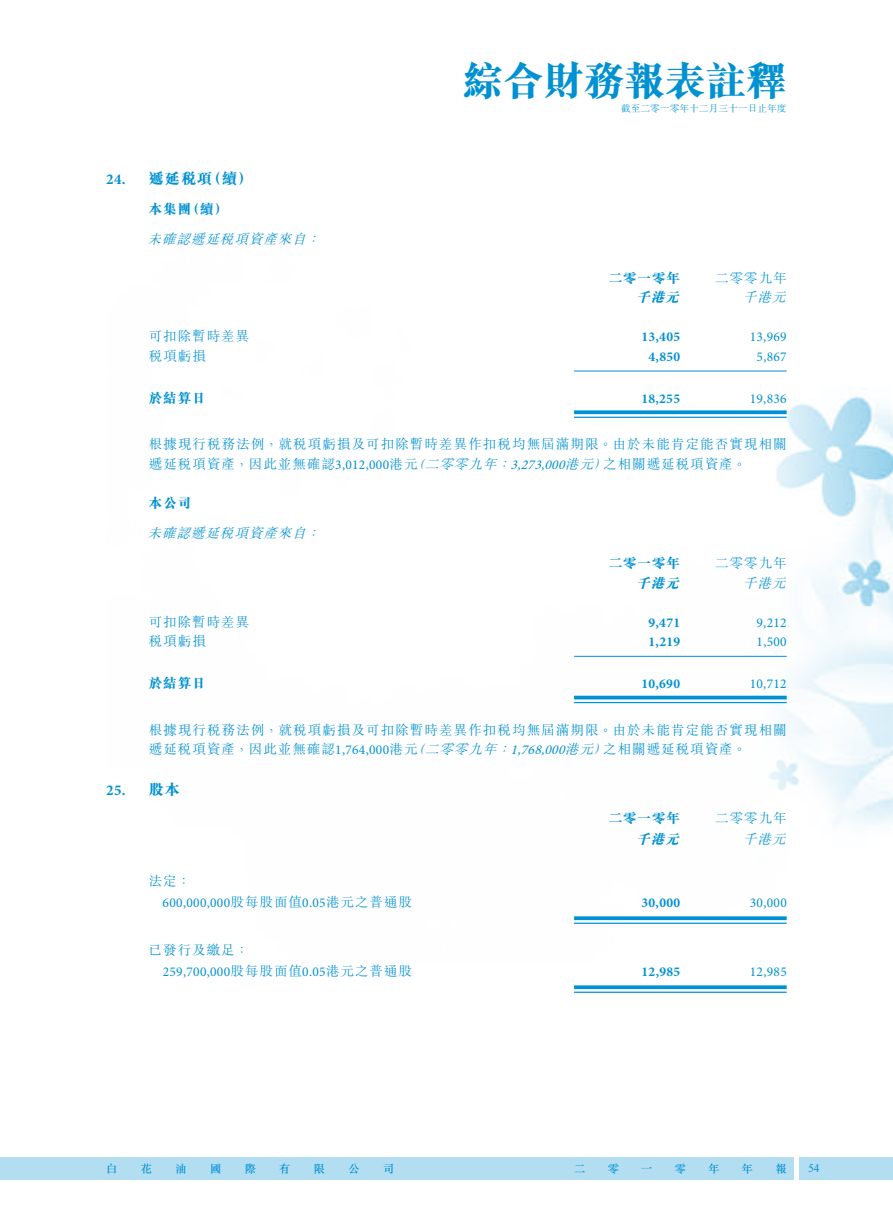
<style>
.page{position:relative;width:893px;height:1212px;background:#fff}
.page>*{position:absolute;margin:0;border:0;box-sizing:border-box;transform-origin:0 0}
.t1{font:800 40.5px "M Sung HK";color:#0091d2}
.t2{font:800 15px "M Sung HK";letter-spacing:.07em;color:#0091d2}
.t3{font:700 15px "Minion Pro";color:#0091d2}
.t4{font:300 13.5px/19.5px "M Sung HK";letter-spacing:.08em;color:#0091d2}
.t5{font:13.5px "Minion Pro";letter-spacing:.025em;color:#0091d2}
.t6{font:italic 300 13.5px "M Sung HK";color:#0091d2}
.t7{font:700 13.5px "Minion Pro";letter-spacing:.02em;color:#0091d2}
.t8{font:800 13.5px "M Sung HK";letter-spacing:.07em;color:#0091d2}
.t9{font:italic 13.5px "Minion Pro";color:#0091d2}
.t10{font:italic 800 13.5px "M Sung HK";color:#0091d2}
.t11{font:500 11.25px "M Sung HK";color:#0091d2}
.t12{font:11.25px "Times New Roman MT Std";color:#0091d2}
.t13{font:300 9.75px "M Sung HK";color:#0091d2}
.s1{font-style:italic}
.s2{font-family:"Minion Pro";font-weight:400}
.s3{font-family:"M Sung HK";font-weight:300}
</style>
<div class="page">
<img style="left:574px;top:370px;width:319px;height:551px">
<div style="left:0;top:1157px;width:893px;height:22px;background:#b3def2"></div>
<div style="left:794px;top:1149px;width:5px;height:39px;background:#fff"></div>
<hr style="left:574px;top:371px;width:213px;height:1px;background:#0091d2">
<svg style="left:574px;top:410px;width:213px;height:4px"></svg>
<hr style="left:574px;top:417px;width:213px;height:1px;background:#0091d2">
<hr style="left:574px;top:656px;width:213px;height:1px;background:#0091d2">
<hr style="left:574px;top:696px;width:213px;height:3px;background:#0091d2">
<hr style="left:574px;top:702px;width:213px;height:1px;background:#0091d2">
<svg style="left:574px;top:916px;width:213px;height:4px"></svg>
<hr style="left:574px;top:922px;width:213px;height:2px;background:#0091d2">
<svg style="left:574px;top:985px;width:213px;height:4px"></svg>
<hr style="left:574px;top:991px;width:213px;height:2px;background:#0091d2">
<h1 class="t1" style="left:463px;top:53px;width:325px">綜合財務報表註釋</h1>
<p class="t13" style="left:621px;top:101px;width:167px">截至二零一零年十二月三十一日止年度</p>
<p class="t3" style="left:106px;top:168px;width:21px">24.</p>
<p class="t3" style="left:106px;top:779px;width:21px">25.</p>
<p class="t2" style="left:149px;top:167px;width:65px">遞延稅項</p>
<p class="t2" style="left:207px;top:167px;width:47px">（續(</p>
<p class="t8" style="left:186px;top:199px;width:43px">（續(</p>
<p class="t8" style="left:149px;top:199px;width:44px">本集團</p>
<p class="t6" style="left:147px;top:229px;width:165px">未確認遞延稅項資產來自</p>
<p class="t6" style="left:306px;top:229px;width:20px">：</p>
<p class="t4" style="left:149px;top:326px;width:102px">可扣除暫時差異</p>
<p class="t4" style="left:149px;top:346px;width:58px">稅項虧損</p>
<p class="t8" style="left:609px;top:269px;width:73px">二零一零年</p>
<p class="t4" style="left:715px;top:268px;width:73px">二零零九年</p>
<p class="t10" style="left:636px;top:288px;width:49px">千港元</p>
<p class="t6" style="left:743px;top:288px;width:49px">千港元</p>
<p class="t7" style="left:641px;top:328px;width:40px">13,405</p>
<p class="t5" style="left:750px;top:328px;width:39px">13,969</p>
<p class="t7" style="left:649px;top:347px;width:33px">4,850</p>
<p class="t5" style="left:756px;top:348px;width:32px">5,867</p>
<p class="t8" style="left:149px;top:389px;width:58px">於結算日</p>
<p class="t4" style="left:565px;top:434px;width:223px;text-indent:-416px">根據現行稅務法例，就稅項虧損及可扣除暫時差異作扣稅均無屆滿期限。由於未能肯定能否實現相關<span class="s1">港元</span>之相關遞延稅項資產。</p>
<p class="t5" style="left:750px;top:390px;width:39px">19,836</p>
<p class="t7" style="left:641px;top:389px;width:40px">18,255</p>
<p class="t4" style="left:149px;top:454px;width:270px">遞延稅項資產，因此並無確認<span class="s2">3,012,000</span>港元</p>
<p class="t8" style="left:149px;top:494px;width:44px">本公司</p>
<p class="t6" style="left:306px;top:524px;width:20px">：</p>
<p class="t6" style="left:425px;top:454px;width:78px">二零零九年</p>
<p class="t6" style="left:411px;top:454px;width:20px">（</p>
<p class="t6" style="left:593px;top:454px;width:20px">）</p>
<p class="t9" style="left:497px;top:456px;width:74px"><span class="s3">：</span>3,273,000</p>
<p class="t6" style="left:147px;top:524px;width:165px">未確認遞延稅項資產來自</p>
<p class="t4" style="left:149px;top:611px;width:102px">可扣除暫時差異</p>
<p class="t4" style="left:149px;top:631px;width:58px">稅項虧損</p>
<p class="t8" style="left:609px;top:554px;width:73px">二零一零年</p>
<p class="t4" style="left:715px;top:553px;width:73px">二零零九年</p>
<p class="t10" style="left:636px;top:573px;width:49px">千港元</p>
<p class="t6" style="left:743px;top:573px;width:49px">千港元</p>
<p class="t7" style="left:648px;top:613px;width:33px">9,471</p>
<p class="t5" style="left:756px;top:613px;width:32px">9,212</p>
<p class="t7" style="left:649px;top:632px;width:33px">1,219</p>
<p class="t5" style="left:756px;top:633px;width:32px">1,500</p>
<p class="t8" style="left:149px;top:674px;width:58px">於結算日</p>
<p class="t4" style="left:565px;top:719px;width:223px;text-indent:-416px">根據現行稅務法例，就稅項虧損及可扣除暫時差異作扣稅均無屆滿期限。由於未能肯定能否實現相關<span class="s1">港元</span>之相關遞延稅項資產。</p>
<p class="t7" style="left:641px;top:674px;width:40px">10,690</p>
<p class="t5" style="left:750px;top:675px;width:39px">10,712</p>
<p class="t4" style="left:149px;top:739px;width:270px">遞延稅項資產，因此並無確認<span class="s2">1,764,000</span>港元</p>
<p class="t2" style="left:149px;top:779px;width:33px">股本</p>
<p class="t6" style="left:425px;top:740px;width:78px">二零零九年</p>
<p class="t6" style="left:411px;top:740px;width:20px">（</p>
<p class="t6" style="left:593px;top:740px;width:20px">）</p>
<p class="t9" style="left:497px;top:741px;width:74px"><span class="s3">：</span>1,768,000</p>
<p class="t4" style="left:149px;top:871px;width:43px">法定：</p>
<p class="t5" style="left:163px;top:894px;width:251px">600,000,000<span class="s3">股每股面值</span>0.05<span class="s3">港元之普通股</span></p>
<p class="t4" style="left:149px;top:940px;width:101px">已發行及繳足：</p>
<p class="t5" style="left:163px;top:963px;width:251px">259,700,000<span class="s3">股每股面值</span>0.05<span class="s3">港元之普通股</span></p>
<p class="t8" style="left:609px;top:809px;width:73px">二零一零年</p>
<p class="t4" style="left:715px;top:808px;width:73px">二零零九年</p>
<p class="t10" style="left:636px;top:830px;width:49px">千港元</p>
<p class="t6" style="left:743px;top:830px;width:49px">千港元</p>
<p class="t7" style="left:642px;top:893px;width:40px">30,000</p>
<p class="t5" style="left:750px;top:894px;width:39px">30,000</p>
<p class="t7" style="left:642px;top:962px;width:40px">12,985</p>
<p class="t5" style="left:750px;top:963px;width:39px">12,985</p>
<p class="t11" style="left:106px;top:1161px;width:13px">白</p>
<p class="t11" style="left:141px;top:1161px;width:13px">花</p>
<p class="t11" style="left:175px;top:1161px;width:13px">油</p>
<p class="t11" style="left:210px;top:1161px;width:13px">國</p>
<p class="t11" style="left:245px;top:1161px;width:13px">際</p>
<p class="t11" style="left:279px;top:1161px;width:13px">有</p>
<p class="t11" style="left:314px;top:1161px;width:13px">限</p>
<p class="t11" style="left:348px;top:1161px;width:13px">公</p>
<p class="t11" style="left:383px;top:1161px;width:13px">司</p>
<p class="t11" style="left:574px;top:1161px;width:13px">二</p>
<p class="t11" style="left:608px;top:1161px;width:13px">零</p>
<p class="t11" style="left:641px;top:1161px;width:13px">一</p>
<p class="t11" style="left:675px;top:1161px;width:13px">零</p>
<p class="t11" style="left:708px;top:1161px;width:13px">年</p>
<p class="t11" style="left:742px;top:1161px;width:13px">年</p>
<p class="t11" style="left:775px;top:1161px;width:13px">報</p>
<p class="t12" style="left:808px;top:1162px;width:13px">54</p>
</div>
